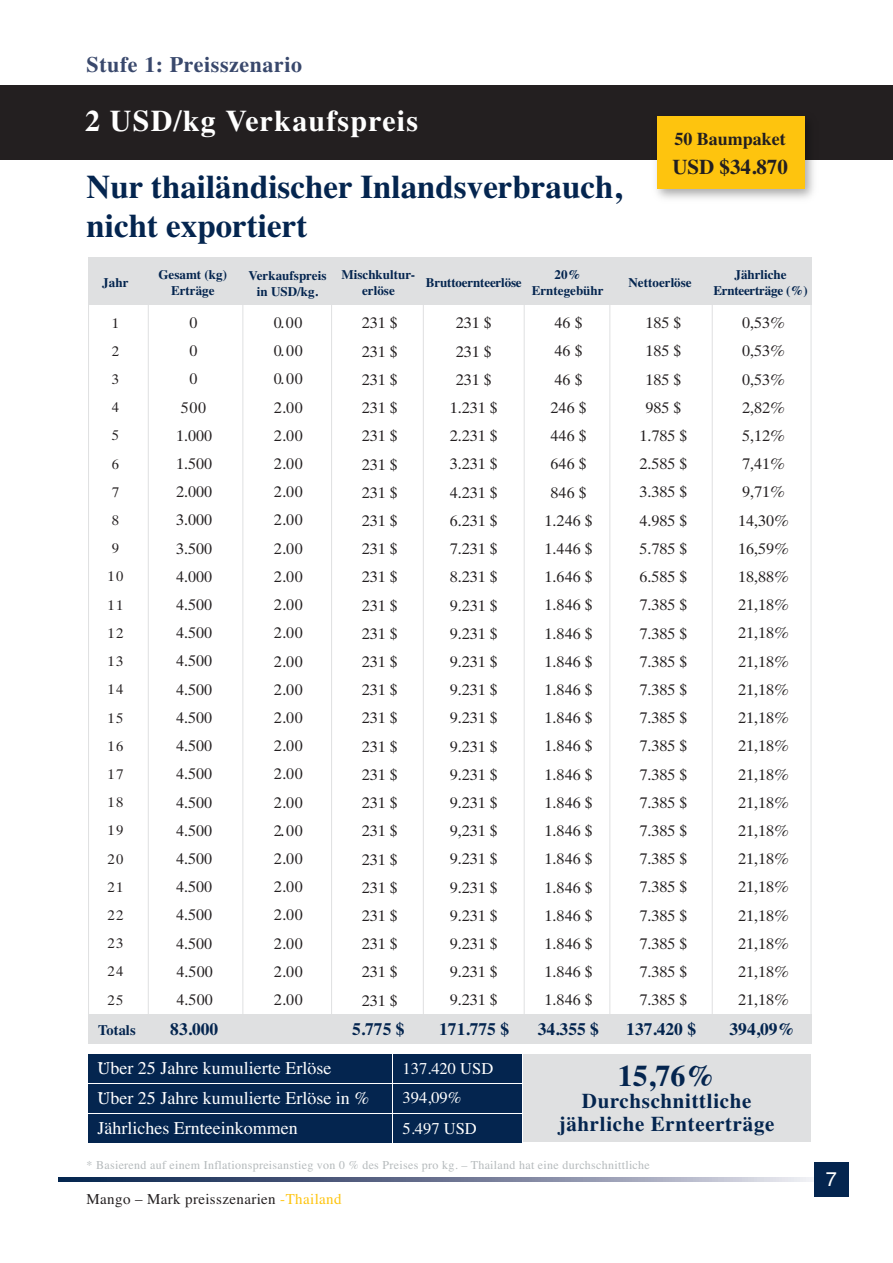
<style>
.page{position:relative;width:893px;height:1263px;background:#fff}
.page>*{position:absolute;margin:0;border:0;box-sizing:border-box;transform-origin:0 0}
.t1{font:700 33px/39.6px "Times";color:#04254f}
.t2{font:700 30px "Times";letter-spacing:.04em;color:#fff}
.t3{font:700 30px "Times";color:#04254f}
.t4{font:700 22.05px "Times";letter-spacing:.025em;color:#39486c}
.t5{font:700 21px/22.5px "Times";letter-spacing:.03em;color:#04254f;text-align:center}
.t6{font:700 21px "Times";color:#231f20}
.t7{font:19.95px "Helvetica";color:#fff}
.t8{font:18px/29.7px "Times";color:#fff}
.t9{font:700 18px "Times";color:#231f20}
.t10{font:700 17.4px "Times";color:#04254f}
.t11{font:16.5px/28.7px "Times";color:#fff}
.t12{font:16.05px/28.2px "UB Times";color:#231f20;text-align:center;scale:1.05 1}
.t13{font:15px "Times";letter-spacing:.025em;color:#231f20}
.t14{font:14.55px/28.2px "UB Times";letter-spacing:.075em;color:#231f20;scale:1.05 1}
.t15{font:700 14.55px "Times";color:#04254f}
.t16{font:700 13.05px/16.4px "Times";color:#04254f;text-align:center}
.t17{font:700 13.05px/16.4px "Times";letter-spacing:-.02em;color:#04254f;text-align:center}
.t18{font:12px "Times";letter-spacing:.025em;color:#b5babc}
.s1{color:#000}
.s2{color:#fec40e}
</style>
<div class="page">
<div style="left:0;top:85px;width:893px;height:74px;background:#231f20"></div>
<svg style="left:58px;top:1178px;width:756px;height:3px"></svg>
<img style="left:648px;top:116px;width:174px;height:83px">
<div style="left:657px;top:116px;width:147px;height:73px;background:#fec40e"></div>
<div style="left:814px;top:1162px;width:34px;height:34px;background:#04254f"></div>
<div style="left:88px;top:1014px;width:723px;height:30px;background:#dfe0e1"></div>
<div style="left:88px;top:257px;width:723px;height:47px;background:#dfe0e1"></div>
<hr style="left:148px;top:302px;width:1px;height:716px;background:#dfe0e1">
<hr style="left:88px;top:301px;width:1px;height:717px;background:#dfe0e1">
<hr style="left:242px;top:302px;width:1px;height:716px;background:#dfe0e1">
<hr style="left:331px;top:302px;width:1px;height:716px;background:#dfe0e1">
<hr style="left:423px;top:302px;width:1px;height:716px;background:#dfe0e1">
<hr style="left:524px;top:302px;width:1px;height:716px;background:#dfe0e1">
<hr style="left:609px;top:302px;width:1px;height:716px;background:#dfe0e1">
<hr style="left:712px;top:302px;width:1px;height:716px;background:#dfe0e1">
<hr style="left:811px;top:302px;width:1px;height:716px;background:#dfe0e1">
<div style="left:88px;top:1054px;width:304px;height:28px;background:#04254f"></div>
<div style="left:88px;top:1084px;width:304px;height:28px;background:#04254f"></div>
<div style="left:88px;top:1114px;width:304px;height:28px;background:#04254f"></div>
<div style="left:393px;top:1054px;width:129px;height:28px;background:#04254f"></div>
<div style="left:393px;top:1084px;width:129px;height:28px;background:#04254f"></div>
<div style="left:393px;top:1114px;width:129px;height:28px;background:#04254f"></div>
<div style="left:523px;top:1054px;width:287px;height:88px;background:#dfe0e1"></div>
<h3 class="t4" style="left:87px;top:52px;width:217px">Stufe 1: Preisszenario</h3>
<h2 class="t2" style="left:85px;top:103px;width:335px">2 USD/kg Verkaufspreis</h2>
<h1 class="t1" style="left:87px;top:167px;width:537px">Nur thailändischer Inlandsverbrauch, nicht exportiert</h1>
<p class="t9" style="left:674px;top:128px;width:113px">50 Baumpaket</p>
<h3 class="t6" style="left:672px;top:154px;width:117px">USD $34.870</h3>
<p class="t16" style="left:102px;top:275px;width:28px">Jahr</p>
<p class="t16" style="left:158px;top:266px;width:70px">Gesamt (kg)<br>Erträge</p>
<p class="t14" style="left:108px;top:309px;width:17px">1<br>2<br>3<br>4<br>5<br>6<br>7<br>8<br>9<br>10<br>11<br>12<br>13<br>14<br>15<br>16<br>17<br>18<br>19<br>20<br>21<br>22<br>23<br>24<br>25</p>
<p class="t12" style="left:181px;top:309px;width:26px">0<br>0<br>0<br>500</p>
<p class="t12" style="left:176px;top:422px;width:36px">1.000</p>
<p class="t12" style="left:176px;top:450px;width:36px">1.500</p>
<p class="t12" style="left:176px;top:478px;width:36px">2.000</p>
<p class="t12" style="left:176px;top:506px;width:36px">3.000</p>
<p class="t12" style="left:176px;top:535px;width:36px">3.500</p>
<p class="t12" style="left:176px;top:563px;width:36px">4.000</p>
<p class="t12" style="left:176px;top:591px;width:36px">4.500</p>
<p class="t12" style="left:176px;top:619px;width:36px">4.500</p>
<p class="t12" style="left:176px;top:647px;width:36px">4.500</p>
<p class="t12" style="left:176px;top:676px;width:36px">4.500</p>
<p class="t12" style="left:176px;top:704px;width:36px">4.500</p>
<p class="t12" style="left:176px;top:732px;width:36px">4.500</p>
<p class="t12" style="left:176px;top:760px;width:36px">4.500</p>
<p class="t12" style="left:176px;top:789px;width:36px">4.500</p>
<p class="t12" style="left:176px;top:817px;width:36px">4.500</p>
<p class="t12" style="left:176px;top:845px;width:36px">4.500</p>
<p class="t12" style="left:176px;top:873px;width:36px">4.500</p>
<p class="t12" style="left:176px;top:901px;width:36px">4.500</p>
<p class="t12" style="left:176px;top:930px;width:36px">4.500</p>
<p class="t12" style="left:177px;top:958px;width:36px;text-align:left">4.500<br>4.500</p>
<p class="t15" style="left:98px;top:1021px;width:39px">Totals</p>
<p class="t10" style="left:170px;top:1019px;width:50px">83.000</p>
<p class="t16" style="left:249px;top:267px;width:79px">Verkaufspreis in USD/kg.</p>
<p class="t16" style="left:341px;top:266px;width:75px">Mischkultur&shy;erlöse</p>
<p class="t16" style="left:426px;top:275px;width:97px">Bruttoernteerlöse</p>
<p class="t16" style="left:532px;top:266px;width:74px">20%<br>Erntegebühr</p>
<p class="t16" style="left:628px;top:275px;width:65px">Nettoerlöse</p>
<p class="t17" style="left:713px;top:266px;width:96px">Jährliche<br>Ernteerträge (%)</p>
<p class="t12" style="left:274px;top:309px;width:29px;text-align:justify">0.00<br>0.00<br>0.00<br>2.00<br>2.00<br>2.00<br>2.00<br>2.00<br>2.00<br>2.00<br>2.00<br>2.00<br>2.00<br>2.00<br>2.00<br>2.00<br>2.00<br>2.00<br>2<span class="s1">.</span>00<br>2.00<br>2.00<br>2.00<br>2.00<br>2.00<br>2.00</p>
<p class="t12" style="left:362px;top:309px;width:36px">231 $</p>
<p class="t12" style="left:456px;top:309px;width:36px">231 $</p>
<p class="t12" style="left:551px;top:309px;width:36px;text-align:left">46 $<br>46 $<br>46 $<br>246 $</p>
<p class="t12" style="left:645px;top:309px;width:36px">185 $</p>
<p class="t12" style="left:738px;top:309px;width:50px;text-align:left">0,53%<br>0,53%<br>0,53%<br>2,82%<br>5,12%<br>7,41%<br>9,71%<br>14,30%<br>16,59%<br>18,88%<br>21,18%<br>21,18%<br>21,18%<br>21,18%<br>21,18%<br>21,18%<br>21,18%<br>21,18%<br>21,18%<br>21,18%<br>21,18%<br>21,18%<br>21,18%<br>21,18%<br>21,18%</p>
<p class="t12" style="left:639px;top:337px;width:47px">185 $<br>185 $<br>985 $<br>1.785 $<br>2.585 $<br>3.385 $<br>4.985 $<br>5.785 $<br>6.585 $<br>7.385 $<br>7.385 $<br>7.385 $<br>7.385 $<br>7.385 $<br>7.385 $<br>7.385 $<br>7.385 $<br>7.385 $<br>7.385 $<br>7.385 $<br>7.385 $<br>7.385 $<br>7.385 $<br>7.385 $</p>
<p class="t12" style="left:450px;top:338px;width:47px">231 $<br>231 $<br>1.231 $<br>2.231 $<br>3.231 $<br>4.231 $<br>6.231 $<br>7.231 $<br>8.231 $<br>9.231 $<br>9.231 $<br>9.231 $<br>9.231 $<br>9.231 $<br>9.231 $<br>9.231 $<br>9.231 $<br>9,231 $<br>9.231 $<br>9.231 $<br>9.231 $<br>9.231 $<br>9.231 $<br>9.231 $</p>
<p class="t12" style="left:362px;top:338px;width:36px;text-align:justify">231 $ 231 $ 231 $ 231 $ 231 $ 231 $ 231 $ 231 $ 231 $ 231 $ 231 $ 231 $ 231 $ 231 $ 231 $ 231 $ 231 $ 231 $ 231 $ 231 $ 231 $ 231 $ 231 $ 231 $</p>
<p class="t12" style="left:545px;top:422px;width:47px">446 $<br>646 $<br>846 $<br>1.246 $<br>1.446 $<br>1.646 $<br>1.846 $<br>1.846 $<br>1.846 $<br>1.846 $<br>1.846 $<br>1.846 $<br>1.846 $<br>1.846 $<br>1.846 $<br>1.846 $<br>1.846 $<br>1.846 $<br>1.846 $<br>1.846 $<br>1.846 $</p>
<p class="t10" style="left:352px;top:1019px;width:54px">5.775 $</p>
<p class="t10" style="left:439px;top:1019px;width:71px">171.775 $</p>
<p class="t10" style="left:538px;top:1019px;width:63px">34.355 $</p>
<p class="t10" style="left:626px;top:1019px;width:71px">137.420 $</p>
<p class="t10" style="left:730px;top:1019px;width:67px">394,09%</p>
<p class="t8" style="left:97px;top:1053px;width:273px">Ü ber 25 Jahre kumulierte Erlöse<br>Ü ber 25 Jahre kumulierte Erlöse in %<br>Jährliches Ernteeinkommen</p>
<p class="t11" style="left:402px;top:1054px;width:92px">137.420 USD<br>394,09%</p>
<p class="t11" style="left:402px;top:1113px;width:76px">5.497 USD</p>
<h2 class="t3" style="left:618px;top:1058px;width:99px">15,76%</h2>
<h3 class="t5" style="left:559px;top:1090px;width:217px">Durchschnittliche jährliche Ernteerträge</h3>
<p class="t18" style="left:87px;top:1158px;width:565px">* Basierend auf einem Inflationspreisanstieg von 0 % des Preises pro kg. – Thailand hat eine durchschnittliche</p>
<p class="t13" style="left:87px;top:1190px;width:257px">Mango – Mark preisszenarien <span class="s2">-Thailand</span></p>
<p class="t7" style="left:826px;top:1168px;width:13px">7</p>
</div>
